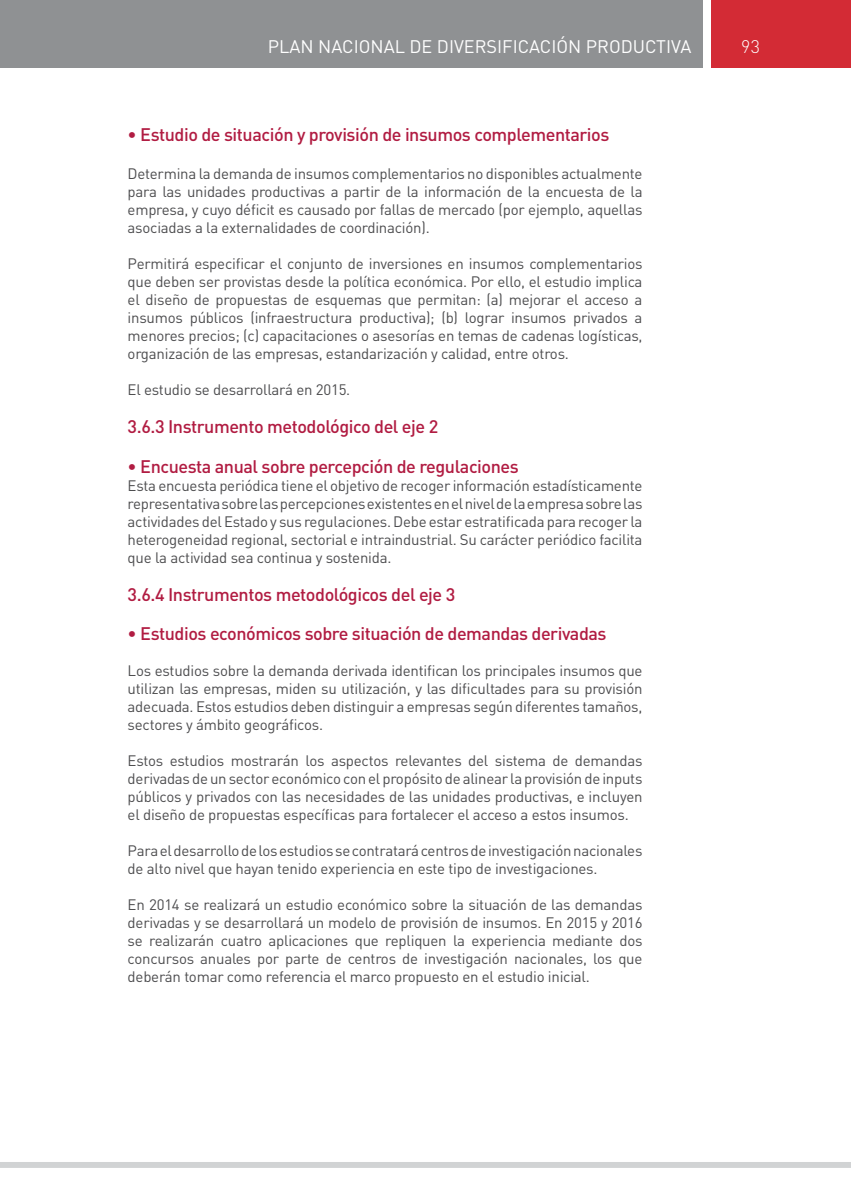
<style>
.page{position:relative;width:851px;height:1191px;background:#fff}
.page>*{position:absolute;margin:0;border:0;box-sizing:border-box;transform-origin:0 0}
.t1{font:500 18px "DIN Pro";letter-spacing:-.025em;color:#b11c42}
.t2{font:18px "DIN Pro";color:#fff}
.t3{font:300 18px "DIN Pro";color:#fff}
.t4{font:15px/18px "DIN Pro";letter-spacing:-.015em;color:#4d4d4f;text-align:justify}
</style>
<div class="page">
<div style="left:0;top:0;width:702px;height:68px;background:#8f9193"></div>
<div style="left:711px;top:0;width:139px;height:68px;background:#d32b35"></div>
<div style="left:0;top:1162px;width:850px;height:6px;background:#d1d3d4"></div>
<p class="t2" style="left:268px;top:34px;width:425px">PLAN NACIONAL DE DIVERSIFICACIÓN PRODUCTIVA</p>
<p class="t3" style="left:741px;top:34px;width:20px">93</p>
<p class="t1" style="left:128px;top:123px;width:483px">• Estudio de situación y provisión de insumos complementarios</p>
<p class="t4" style="left:128px;top:164px;width:516px">Determina la demanda de insumos complementarios no disponibles actualmente para las unidades productivas a partir de la información de la encuesta de la empresa, y cuyo déficit es causado por fallas de mercado (por ejemplo, aquellas asociadas a la externalidades de coordinación).</p>
<p class="t4" style="left:128px;top:254px;width:516px">Permitirá especificar el conjunto de inversiones en insumos complementarios que deben ser provistas desde la política económica. Por ello, el estudio implica el diseño de propuestas de esquemas que permitan: (a) mejorar el acceso a insumos públicos (infraestructura productiva); (b) lograr insumos privados a menores precios; (c) capacitaciones o asesorías en temas de cadenas logísticas, organización de las empresas, estandarización y calidad, entre otros.</p>
<p class="t4" style="left:128px;top:380px;width:224px">El estudio se desarrollará en 2015.</p>
<p class="t1" style="left:128px;top:414px;width:312px">3.6.3 I nstrumento metodológico del eje 2</p>
<p class="t1" style="left:128px;top:454px;width:392px">• Encuesta anual sobre percepción de regulaciones</p>
<p class="t4" style="left:128px;top:475px;width:516px">Esta encuesta periódica tiene el objetivo de recoger información estadísticamente representativa sobre las percepciones existentes en el nivel de la empresa sobre las actividades del Estado y sus regulaciones. Debe estar estratificada para recoger la heterogeneidad regional, sectorial e intraindustrial. Su carácter periódico facilita que la actividad sea continua y sostenida.</p>
<p class="t1" style="left:128px;top:582px;width:329px">3.6.4 I nstrumentos metodológicos del eje 3</p>
<p class="t1" style="left:128px;top:621px;width:480px">• Estudios económicos sobre situación de demandas derivadas</p>
<p class="t4" style="left:128px;top:661px;width:516px">Los estudios sobre la demanda derivada identifican los principales insumos que utilizan las empresas, miden su utilización, y las dificultades para su provisión adecuada. Estos estudios deben distinguir a empresas según diferentes tamaños, sectores y ámbito geográficos.</p>
<p class="t4" style="left:128px;top:751px;width:516px">Estos estudios mostrarán los aspectos relevantes del sistema de demandas derivadas de un sector económico con el propósito de alinear la provisión de inputs públicos y privados con las necesidades de las unidades productivas, e incluyen el diseño de propuestas específicas para fortalecer el acceso a estos insumos.</p>
<p class="t4" style="left:128px;top:841px;width:516px">Para el desarrollo de los estudios se contratará centros de investigación nacionales de alto nivel que hayan tenido experiencia en este tipo de investigaciones.</p>
<p class="t4" style="left:128px;top:895px;width:516px">En 2014 se realizará un estudio económico sobre la situación de las demandas derivadas y se desarrollará un modelo de provisión de insumos. En 2015 y 2016 se realizarán cuatro aplicaciones que repliquen la experiencia mediante dos concursos anuales por parte de centros de investigación nacionales, los que deberán tomar como referencia el marco propuesto en el estudio inicial.</p>
</div>
